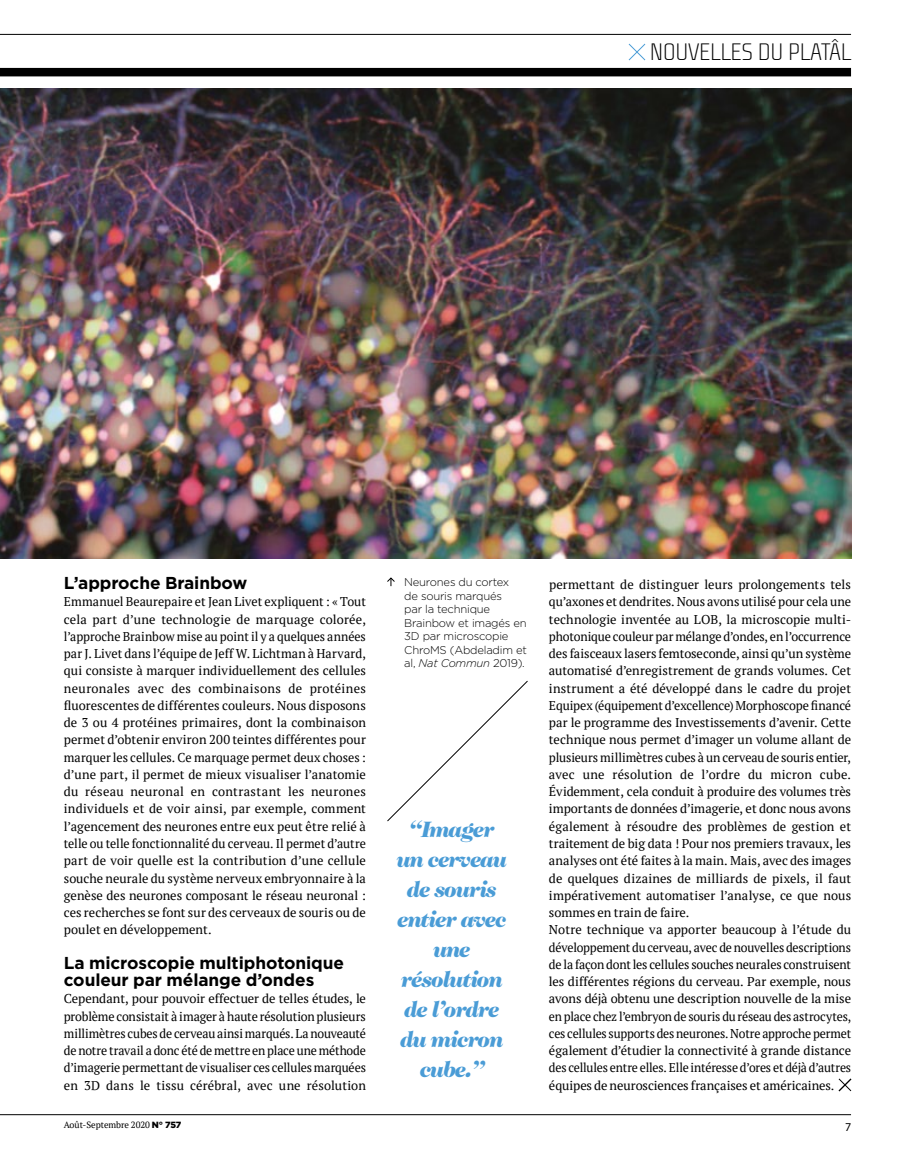
<style>
.page{position:relative;width:915px;height:1170px;background:#fff}
.page>*{position:absolute;margin:0;border:0;box-sizing:border-box;transform-origin:0 0}
.t1{font:25.95px "Transfer B Gauge";letter-spacing:-.01em;color:#000}
.t2{font:italic 900 22.5px/30px "Caslon Two Twenty Four";letter-spacing:-.045em;color:#4a9cd6;text-align:center}
.t3{font:700 17.25px/17.2px "Gotham";letter-spacing:-.005em;color:#000}
.t4{font:12.75px/17.2px "PT Serif";letter-spacing:-.005em;color:#000;text-align:justify}
.t5{font:12px "Myriad Pro";color:#000}
.t6{font:300 11.25px/13.5px "Gotham";letter-spacing:-.02em;color:#000}
.t7{font:9px "PT Serif";letter-spacing:-.005em;color:#000}
.s1{font-style:italic}
.s2{font-family:"Gotham";font-weight:900}
</style>
<div class="page">
<hr style="left:0;top:1114px;width:850px;height:1px;background:#000">
<hr style="left:0;top:34px;width:850px;height:1px;background:#000">
<svg style="left:628px;top:43px;width:17px;height:18px"></svg>
<div style="left:0;top:68px;width:850px;height:8px;background:#000"></div>
<img style="left:0;top:88px;width:850px;height:471px">
<svg style="left:838px;top:1078px;width:13px;height:13px"></svg>
<svg style="left:387px;top:577px;width:8px;height:9px"></svg>
<svg style="left:387px;top:680px;width:141px;height:141px"></svg>
<h1 class="t1" style="left:649px;top:38px;width:203px">NOUVELLES DU PLATÂL</h1>
<h3 class="t3" style="left:64px;top:574px;width:185px">L’approche Brainbow</h3>
<p class="t4" style="left:64px;top:593px;width:303px">Emmanuel Beaurepaire et Jean Livet expliquent : « Tout cela part d’une technologie de marquage colorée, l’approche Brainbow mise au point il y a quelques années par J. Livet dans l’équipe de Jeff W. Lichtman à Harvard, qui consiste à marquer individuellement des cellules neuronales avec des combinaisons de protéines fluorescentes de différentes couleurs. Nous disposons de 3 ou 4 protéines primaires, dont la combinaison permet d’obtenir environ 200 teintes différentes pour marquer les cellules. Ce marquage permet deux choses : d’une part, il permet de mieux visualiser l’anatomie du réseau neuronal en contrastant les neurones individuels et de voir ainsi, par exemple, comment l’agencement des neurones entre eux peut être relié à telle ou telle fonctionnalité du cerveau. Il permet d’autre part de voir quelle est la contribution d’une cellule souche neurale du système nerveux embryonnaire à la genèse des neurones composant le réseau neuronal : ces recherches se font sur des cerveaux de souris ou de poulet en développement.</p>
<h3 class="t3" style="left:64px;top:953px;width:282px">La microscopie multiphotonique couleur par mélange d’ondes</h3>
<p class="t4" style="left:64px;top:989px;width:303px">Cependant, pour pouvoir effectuer de telles études, le problème consistait à imager à haute résolution plusieurs millimètres cubes de cerveau ainsi marqués. La nouveauté de notre travail a donc été de mettre en place une méthode d’imagerie permettant de visualiser ces cellules marquées en 3D dans le tissu cérébral, avec une résolution</p>
<p class="t6" style="left:404px;top:575px;width:124px">Neurones du cortex<br>de souris marqués<br>par la technique<br>Brainbow et imagés en<br>3D par microscopie<br>ChroMS (Abdeladim et al, <span class="s1">Nat Commun</span> 2019).</p>
<h2 class="t2" style="left:395px;top:813px;width:112px">“Imager un cerveau de souris entier avec une résolution de l’ordre du micron cube.”</h2>
<p class="t4" style="left:549px;top:575px;width:303px;text-align:left">permettant de distinguer leurs prolongements tels qu’axones et dendrites. Nous avons utilisé pour cela une technologie inventée au LOB, la microscopie multi&shy;photonique couleur par mélange d’ondes, en l’occurrence des faisceaux lasers femtoseconde, ainsi qu’un système automatisé d’enregistrement de grands volumes. Cet instrument a été développé dans le cadre du projet Equipex (équipement d’excellence) Morphoscope financé par le programme des Investissements d’avenir. Cette technique nous permet d’imager un volume allant de plusieurs millimètres cubes à un cerveau de souris entier, avec une résolution de l’ordre du micron cube.<br>Évidemment, cela conduit à produire des volumes très importants de données d’imagerie, et donc nous avons également à résoudre des problèmes de gestion et traitement de big data ! Pour nos premiers travaux, les analyses ont été faites à la main. Mais, avec des images de quelques dizaines de milliards de pixels, il faut impérativement automatiser l’analyse, ce que nous sommes en train de faire.<br>Notre technique va apporter beaucoup à l’étude du développement du cerveau, avec de nouvelles descriptions de la façon dont les cellules souches neurales construisent les différentes régions du cerveau. Par exemple, nous avons déjà obtenu une description nouvelle de la mise en place chez l’embryon de souris du réseau des astrocytes, ces cellules supports des neurones. Notre approche permet également d’étudier la connectivité à grande distance des cellules entre elles. Elle intéresse d’ores et déjà d’autres équipes de neurosciences françaises et américaines.</p>
<p class="t7" style="left:64px;top:1119px;width:119px">Août-Septembre 2020 <span class="s2">N° 757</span></p>
<p class="t5" style="left:844px;top:1119px;width:8px">7</p>
</div>
